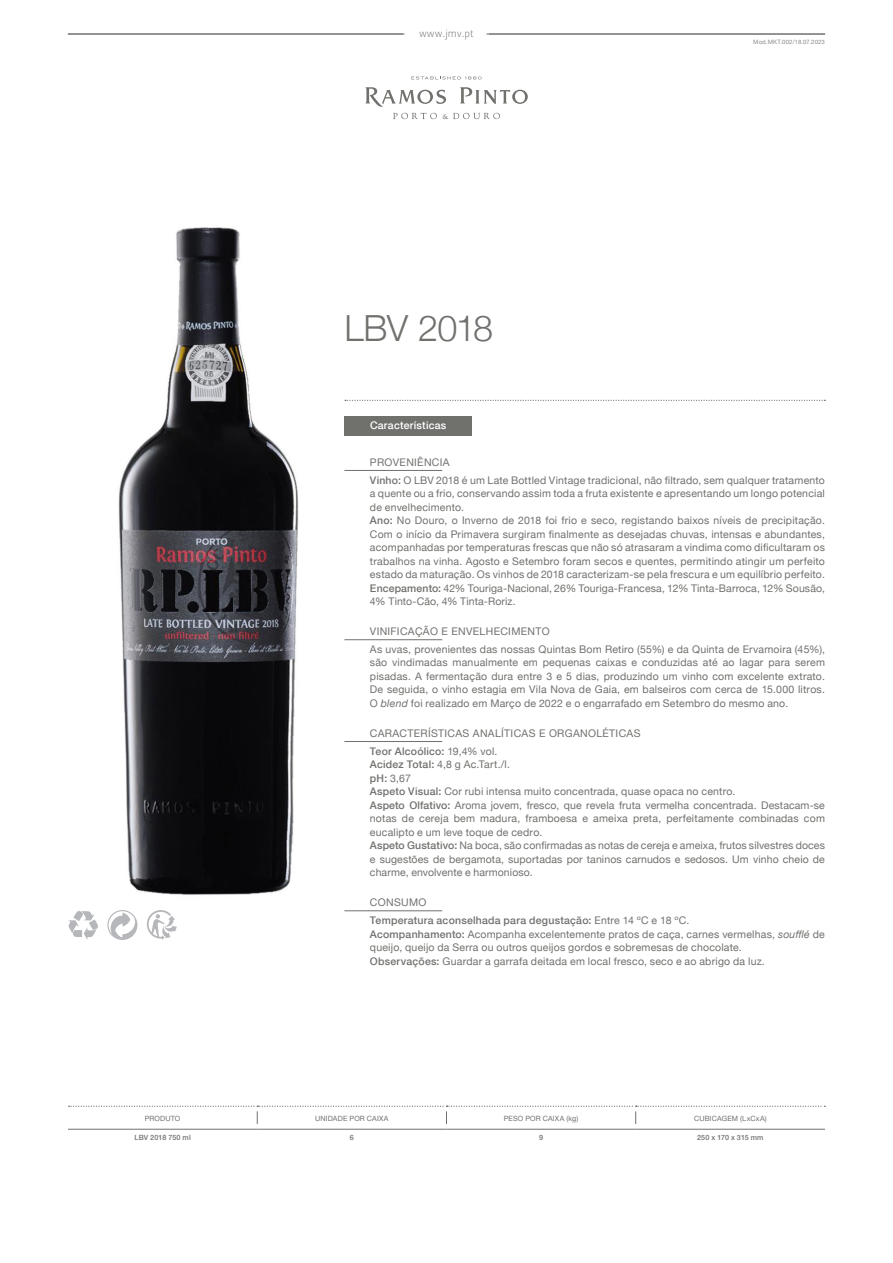
<style>
.page{position:relative;width:893px;height:1263px;background:#fff}
.page>*{position:absolute;margin:0;border:0;box-sizing:border-box;transform-origin:0 0}
.PS___Titulos___Produto___Nome{font:300 36px "Helvetica Neue";letter-spacing:-.02em;color:#70706d}
.PS___Texto_Geral__Ident__6_mm{font:10.5px/13.5px "Helvetica Neue";letter-spacing:.02em;color:#70706d;text-align:justify}
.PS___Titulos___Regua__Entrada__65_mm___I{font:10.5px "Helvetica Neue";letter-spacing:.03em;color:#70706d}
.PS___Texto_Geral__Ident__6_mm-2{font:500 10.5px "Helvetica Neue";letter-spacing:.02em;color:#70706d}
.PS___Titulos___Caixas_Cinza{font:500 10.5px "Helvetica Neue";letter-spacing:.025em;color:#fff}
.t1{font:10.5px "Leitura Sans Grot 1";color:#70706d}
.PS___Tabelas___First_Row{font:7.2px "Helvetica Neue";letter-spacing:.025em;color:#70706d}
.PS___Tabelas___Texto_Geral{font:500 7.2px "Helvetica Neue";letter-spacing:.015em;color:#70706d}
.PS___Tabelas___First_Row_SmallCaps{font:7.2px "Helvetica Neue";letter-spacing:.02em;color:#70706d}
.PS___Tabelas___Notas{font:6px "Helvetica Neue";letter-spacing:.025em;color:#8d8a89}
.s1{font-weight:500}
.s2{font-style:italic}
.s3{font-weight:400}
</style>
<div class="page">
<svg style="left:345px;top:400px;width:480px;height:1px"></svg>
<img style="left:118px;top:227px;width:181px;height:668px">
<svg style="left:107px;top:910px;width:30px;height:30px"></svg>
<svg style="left:68px;top:911px;width:30px;height:29px"></svg>
<svg style="left:147px;top:910px;width:30px;height:30px"></svg>
<hr style="left:68px;top:1129px;width:189px;height:1px;background:#70706d">
<hr style="left:257px;top:1129px;width:189px;height:1px;background:#70706d">
<hr style="left:446px;top:1129px;width:190px;height:1px;background:#70706d">
<hr style="left:636px;top:1129px;width:189px;height:1px;background:#70706d">
<svg style="left:69px;top:1106px;width:756px;height:18px"></svg>
<hr style="left:344px;top:470px;width:98px;height:1px;background:#70706d">
<hr style="left:344px;top:639px;width:98px;height:1px;background:#70706d">
<hr style="left:344px;top:741px;width:98px;height:1px;background:#70706d">
<hr style="left:344px;top:910px;width:98px;height:1px;background:#70706d">
<div style="left:344px;top:417px;width:128px;height:19px;background:#70706d"></div>
<hr style="left:68px;top:34px;width:336px;height:1px;background:#70706d">
<hr style="left:487px;top:34px;width:338px;height:1px;background:#70706d">
<svg style="left:460px;top:87px;width:68px;height:17px"></svg>
<svg style="left:365px;top:87px;width:81px;height:20px"></svg>
<svg style="left:411px;top:76px;width:71px;height:3px"></svg>
<svg style="left:393px;top:113px;width:107px;height:6px"></svg>
<p class="t1" style="left:419px;top:27px;width:56px">www.jmv.pt</p>
<p class="PS___Titulos___Produto___Nome" style="left:344px;top:306px;width:150px">LBV 2018</p>
<p class="PS___Tabelas___Notas" style="left:753px;top:39px;width:73px">Mod.M KT.002/18.07.2023</p>
<p class="PS___Titulos___Caixas_Cinza" style="left:370px;top:419px;width:78px">Características</p>
<p class="PS___Titulos___Regua__Entrada__65_mm___I" style="left:370px;top:456px;width:81px">Proveniência</p>
<p class="PS___Texto_Geral__Ident__6_mm" style="left:370px;top:473px;width:456px"><span class="s1">Vinho:</span> O LBV 2018 é um Late Bottled Vintage tradicional, não filtrado, sem qualquer tratamento a quente ou a frio, conservando assim toda a fruta existente e apresentando um longo potencial de envelhecimento.</p>
<p class="PS___Texto_Geral__Ident__6_mm" style="left:370px;top:513px;width:456px"><span class="s1">Ano:</span> No Douro, o Inverno de 2018 foi frio e seco, registando baixos níveis de precipitação.<br>Com o início da Primavera surgiram finalmente as desejadas chuvas, intensas e abundantes, acompanhadas por temperaturas frescas que não só atrasaram a vindima como dificultaram os trabalhos na vinha. Agosto e Setembro foram secos e quentes, permitindo atingir um perfeito estado da maturação. Os vinhos de 2018 caracterizam-se pela frescura e um equilíbrio perfeito.</p>
<p class="PS___Texto_Geral__Ident__6_mm" style="left:370px;top:581px;width:456px"><span class="s1">Encepamento:</span> 42% Touriga-Nacional, 26% Touriga-Francesa, 12% Tinta-Barroca, 12% Sousão,<br>4% Tinto-Cão, 4% Tinta-Roriz.</p>
<p class="PS___Titulos___Regua__Entrada__65_mm___I" style="left:370px;top:625px;width:14px">Vinifica</p>
<p class="PS___Titulos___Regua__Entrada__65_mm___I" style="left:415px;top:625px;width:45px">ção e Env</p>
<p class="PS___Titulos___Regua__Entrada__65_mm___I" style="left:473px;top:625px;width:63px">elheci mento</p>
<p class="PS___Texto_Geral__Ident__6_mm" style="left:370px;top:642px;width:456px">As uvas, provenientes das nossas Quintas Bom Retiro (55%) e da Quinta de Ervamoira (45%), são vindimadas manualmente em pequenas caixas e conduzidas até ao lagar para serem pisadas. A fermentação dura entre 3 e 5 dias, produzindo um vinho com excelente extrato.<br>De seguida, o vinho estagia em Vila Nova de Gaia, em balseiros com cerca de 15.000 litros.</p>
<p class="PS___Texto_Geral__Ident__6_mm" style="left:370px;top:696px;width:420px">O <span class="s2">blend</span> foi realizado em M arço de 2022 e o engarrafado em Setembro do mesmo ano.</p>
<p class="PS___Titulos___Regua__Entrada__65_mm___I" style="left:370px;top:727px;width:272px">Características Analíticas e Organoléticas</p>
<p class="PS___Texto_Geral__Ident__6_mm-2" style="left:370px;top:745px;width:129px">Teor Alcoólico: <span class="s3">19,4% vol.</span></p>
<p class="PS___Texto_Geral__Ident__6_mm" style="left:370px;top:757px;width:142px"><span class="s1">Acidez Total:</span> 4,8 g Ac.Tart./l.</p>
<p class="PS___Texto_Geral__Ident__6_mm" style="left:370px;top:771px;width:42px"><span class="s1">pH:</span> 3,67</p>
<p class="PS___Texto_Geral__Ident__6_mm" style="left:370px;top:784px;width:367px"><span class="s1">Aspeto Visual:</span> Cor rubi intensa muito concentrada, quase opaca no centro.</p>
<p class="PS___Texto_Geral__Ident__6_mm" style="left:370px;top:798px;width:456px"><span class="s1">Aspeto Olfativo:</span> Aroma jovem, fresco, que revela fruta vermelha concentrada. Destacam-se notas de cereja bem madura, framboesa e ameixa preta, perfeitamente combinadas com eucalipto e um leve toque de cedro.</p>
<p class="PS___Texto_Geral__Ident__6_mm" style="left:370px;top:838px;width:457px"><span class="s1">Aspeto Gustativo:</span> Na boca, são confirmadas as notas de cereja e ameixa, frutos silvestres doces e sugestões de bergamota, suportadas por taninos carnudos e sedosos. Um vinho cheio de charme, envolvente e harmonioso.</p>
<p class="PS___Titulos___Regua__Entrada__65_mm___I" style="left:370px;top:896px;width:58px">Consumo</p>
<p class="PS___Texto_Geral__Ident__6_mm-2" style="left:370px;top:914px;width:321px">Temperatura aconselhada para degustação: <span class="s3">Entre 14 ºC e 18 ºC.</span></p>
<p class="PS___Texto_Geral__Ident__6_mm" style="left:370px;top:927px;width:456px"><span class="s1">Acompanhamento:</span> Acompanha excelentemente pratos de caça, carnes vermelhas, <span class="s2">soufflé</span> de queijo, queijo da Serra ou outros queijos gordos e sobremesas de chocolate.</p>
<p class="PS___Texto_Geral__Ident__6_mm" style="left:370px;top:954px;width:396px"><span class="s1">Observações:</span> Guardar a garrafa deitada em local fresco, seco e ao abrigo da luz.</p>
<p class="PS___Tabelas___First_Row" style="left:145px;top:1114px;width:37px">Produto</p>
<p class="PS___Tabelas___First_Row" style="left:315px;top:1114px;width:75px">Unidade por Caixa</p>
<p class="PS___Tabelas___First_Row" style="left:504px;top:1114px;width:76px">Peso por Caixa (kg)</p>
<p class="PS___Tabelas___First_Row_SmallCaps" style="left:694px;top:1114px;width:74px">CUBI CAGEM (LxCxA)</p>
<p class="PS___Tabelas___Texto_Geral" style="left:134px;top:1133px;width:58px">LBV 2018 750 ml</p>
<p class="PS___Tabelas___Texto_Geral" style="left:350px;top:1133px;width:6px">6</p>
<p class="PS___Tabelas___Texto_Geral" style="left:539px;top:1133px;width:6px">9</p>
<p class="PS___Tabelas___Texto_Geral" style="left:697px;top:1133px;width:68px">250 x 170 x 315 mm</p>
</div>
